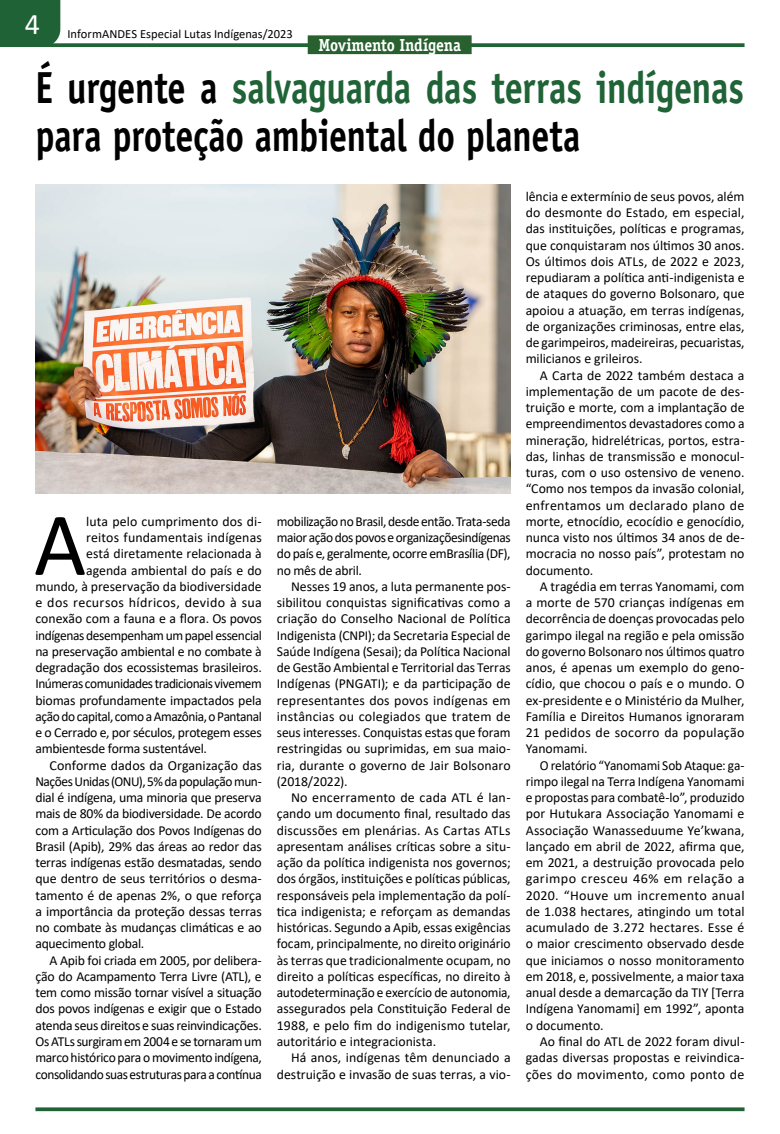
<style>
.page{position:relative;width:780px;height:1134px;background:#fff}
.page>*{position:absolute;margin:0;border:0;box-sizing:border-box;transform-origin:0 0}
.MATERIA{font:90.5px "Calibri";color:#000001}
.TITULO_36{font:700 45px/47.5px "Officina Sans Std";letter-spacing:-.005em;color:#000001;scale:.81 1}
.t1{font:30px "Calibri";color:#fff}
.EDITORIA_-_cópia{font:700 17.5px "Officina Serif Std";letter-spacing:-.015em;color:#fff;scale:.9 1}
.MATERIA-2{font:13.75px/16.2px "Calibri";letter-spacing:-.005em;color:#000001;text-align:justify}
.MATERIA-3{font:13.75px "Calibri";letter-spacing:-.03em;color:#000001}
.MATERIA-4{font:13.75px "Calibri";letter-spacing:-.035em;color:#000001}
.MATERIA-5{font:13.75px "Calibri";letter-spacing:.025em;color:#000001}
.MATERIA-6{font:13.75px "Calibri";letter-spacing:-.025em;color:#000001}
.t2{font:12.5px "Calibri";color:#000001}
.s1{color:#1f6336}
</style>
<div class="page">
<svg style="left:35px;top:1107px;width:709px;height:4px;background:#36734b"></svg>
<svg style="left:60px;top:43px;width:684px;height:4px;background:#2f6e44"></svg>
<div style="left:0;top:0;width:60px;height:47px;background:#1e6236"></div>
<div style="left:308px;top:35px;width:163px;height:19px;background:#296030"></div>
<img style="left:35px;top:184px;width:475px;height:309px">
<p class="t1" style="left:25px;top:4px;width:17px">4</p>
<p class="t2" style="left:67px;top:25px;width:227px">InformANDES Especial Lutas Indígenas/2023</p>
<p class="EDITORIA_-_cópia" style="left:318px;top:34px;width:160px">Movimento Indígena</p>
<p class="TITULO_36" style="left:35px;top:64px;width:876px">É urgente a <span class="s1">salvaguarda das terras indígenas </span>para proteção ambiental do planeta</p>
<p class="MATERIA" style="left:34px;top:482px;width:54px">A</p>
<p class="MATERIA-2" style="left:86px;top:513px;width:177px">luta pelo cumprimento dos di-</p>
<p class="MATERIA-2" style="left:86px;top:529px;width:177px">reitos fundamentais indígenas</p>
<p class="MATERIA-2" style="left:86px;top:545px;width:177px">está diretamente relacionada à</p>
<p class="MATERIA-2" style="left:86px;top:562px;width:177px">agenda ambiental do país e do</p>
<p class="MATERIA-2" style="left:35px;top:578px;width:228px">mundo, à preservação da biodiversidade</p>
<p class="MATERIA-5" style="left:35px;top:593px;width:228px">e dos recursos hídricos, devido à sua</p>
<p class="MATERIA-2" style="left:35px;top:610px;width:228px">conexão com a fauna e a flora. Os povos</p>
<p class="MATERIA-3" style="left:35px;top:626px;width:228px">indígenas desempenham um papel essencial</p>
<p class="MATERIA-2" style="left:35px;top:643px;width:228px">na preservação ambiental e no combate à</p>
<p class="MATERIA-2" style="left:35px;top:659px;width:228px">degradação dos ecossistemas brasileiros.</p>
<p class="MATERIA-4" style="left:35px;top:674px;width:228px">Inúmeras comunidades tradicionais vivemem</p>
<p class="MATERIA-2" style="left:35px;top:692px;width:228px">biomas profundamente impactados pela</p>
<p class="MATERIA-3" style="left:35px;top:707px;width:228px">ação do capital, como a Amazônia, o Pantanal</p>
<p class="MATERIA-2" style="left:35px;top:724px;width:228px">e o Cerrado e, por séculos, protegem esses</p>
<p class="MATERIA-6" style="left:35px;top:739px;width:173px">ambientesde forma sustentável.</p>
<p class="MATERIA-2" style="left:35px;top:757px;width:228px;text-indent:14px">Conforme dados da Organização das Nações Unidas (ONU), 5% da população mun&shy;dial é indígena, uma minoria que preserva mais de 80% da biodiversidade. De acordo com a Articulação dos Povos Indígenas do Brasil (Apib), 29% das áreas ao redor das terras indígenas estão desmatadas, sendo que dentro de seus territórios o desma&shy;tamento é de apenas 2%, o que reforça a importância da proteção dessas terras no combate às mudanças climáticas e ao aquecimento global.</p>
<p class="MATERIA-2" style="left:35px;top:952px;width:228px;text-indent:14px">A Apib foi criada em 2005, por delibera&shy;ção do Acampamento Terra Livre (ATL), e tem como missão tornar visível a situação dos povos indígenas e exigir que o Estado atenda seus direitos e suas reinvindicações.<br>Os ATLs surgiram em 2004 e se tornaram um marco histórico para o movimento indígena, consolidando suas estruturas para a contínua</p>
<p class="MATERIA-2" style="left:277px;top:513px;width:235px">mobilização no Brasil, desde então. Trata-seda maior ação dos povos e organizaçõesindígenas do país e, geralmente, ocorre emBrasília (DF), no mês de abril.</p>
<p class="MATERIA-2" style="left:277px;top:578px;width:235px;text-indent:14px">Nesses 19 anos, a luta permanente pos&shy;sibilitou conquistas significativas como a criação do Conselho Nacional de Política Indigenista (CNPI); da Secretaria Especial de Saúde Indígena (Sesai); da Política Nacional de Gestão Ambiental e Territorial das Terras Indígenas (PNGATI); e da participação de representantes dos povos indígenas em instâncias ou colegiados que tratem de seus interesses. Conquistas estas que foram restringidas ou suprimidas, em sua maio&shy;ria, durante o governo de Jair Bolsonaro (2018/2022).</p>
<p class="MATERIA-2" style="left:277px;top:789px;width:235px;text-indent:14px">No encerramento de cada ATL é lan&shy;çando um documento final, resultado das discussões em plenárias. As Cartas ATLs apresentam análises críticas sobre a situ&shy;ação da política indigenista nos governos; dos órgãos, instituições e políticas públicas, responsáveis pela implementação da polí&shy;tica indigenista; e reforçam as demandas históricas. Segundo a Apib, essas exigências focam, principalmente, no direito originário às terras que tradicionalmente ocupam, no direito a políticas específicas, no direito à autodeterminação e exercício de autonomia, assegurados pela Constituição Federal de 1988, e pelo fim do indigenismo tutelar, autoritário e integracionista.</p>
<p class="MATERIA-2" style="left:277px;top:1049px;width:235px;text-align:right">Há anos, indígenas têm denunciado a destruição e invasão de suas terras, a vio-</p>
<p class="MATERIA-2" style="left:525px;top:188px;width:220px">lência e extermínio de seus povos, além do desmonte do Estado, em especial, das instituições, políticas e programas, que conquistaram nos últimos 30 anos.<br>Os últimos dois ATLs, de 2022 e 2023, repudiaram a política anti-indigenista e de ataques do governo Bolsonaro, que apoiou a atuação, em terras indígenas, de organizações criminosas, entre elas, de garimpeiros, madeireiras, pecuaristas, milicianos e grileiros.</p>
<p class="MATERIA-2" style="left:525px;top:367px;width:220px;text-indent:14px">A Carta de 2022 também destaca a implementação de um pacote de des&shy;truição e morte, com a implantação de empreendimentos devastadores como a mineração, hidrelétricas, portos, estra&shy;das, linhas de transmissão e monocul&shy;turas, com o uso ostensivo de veneno. “Como nos tempos da invasão colonial, enfrentamos um declarado plano de morte, etnocídio, ecocídio e genocídio, nunca visto nos últimos 34 anos de de&shy;mocracia no nosso país”, protestam no documento.</p>
<p class="MATERIA-2" style="left:525px;top:578px;width:220px;text-indent:14px">A tragédia em terras Yanomami, com a morte de 570 crianças indígenas em decorrência de doenças provocadas pelo garimpo ilegal na região e pela omissão do governo Bolsonaro nos últimos quatro anos, é apenas um exemplo do geno&shy;cídio, que chocou o país e o mundo. O ex-presidente e o Ministério da Mulher, Família e Direitos Humanos ignoraram 21 pedidos de socorro da população Yanomami.</p>
<p class="MATERIA-2" style="left:525px;top:757px;width:220px;text-indent:14px">O relatório “Yanomami Sob Ataque: ga&shy;rimpo ilegal na Terra Indígena Yanomami e propostas para combatê-lo”, produzido por Hutukara Associação Yanomami e Associação Wanasseduume Ye’kwana, lançado em abril de 2022, afirma que, em 2021, a destruição provocada pelo garimpo cresceu 46% em relação a 2020. “Houve um incremento anual de 1.038 hectares, atingindo um total acumulado de 3.272 hectares. Esse é o maior crescimento observado desde que iniciamos o nosso monitoramento em 2018, e, possivelmente, a maior taxa anual desde a demarcação da TIY [Terra Indígena Yanomami] em 1992”, aponta o documento.</p>
<p class="MATERIA-2" style="left:525px;top:1033px;width:220px;text-indent:14px">Ao final do ATL de 2022 foram divul&shy;gadas diversas propostas e reivindica&shy;ções do movimento, como ponto de</p>
</div>
